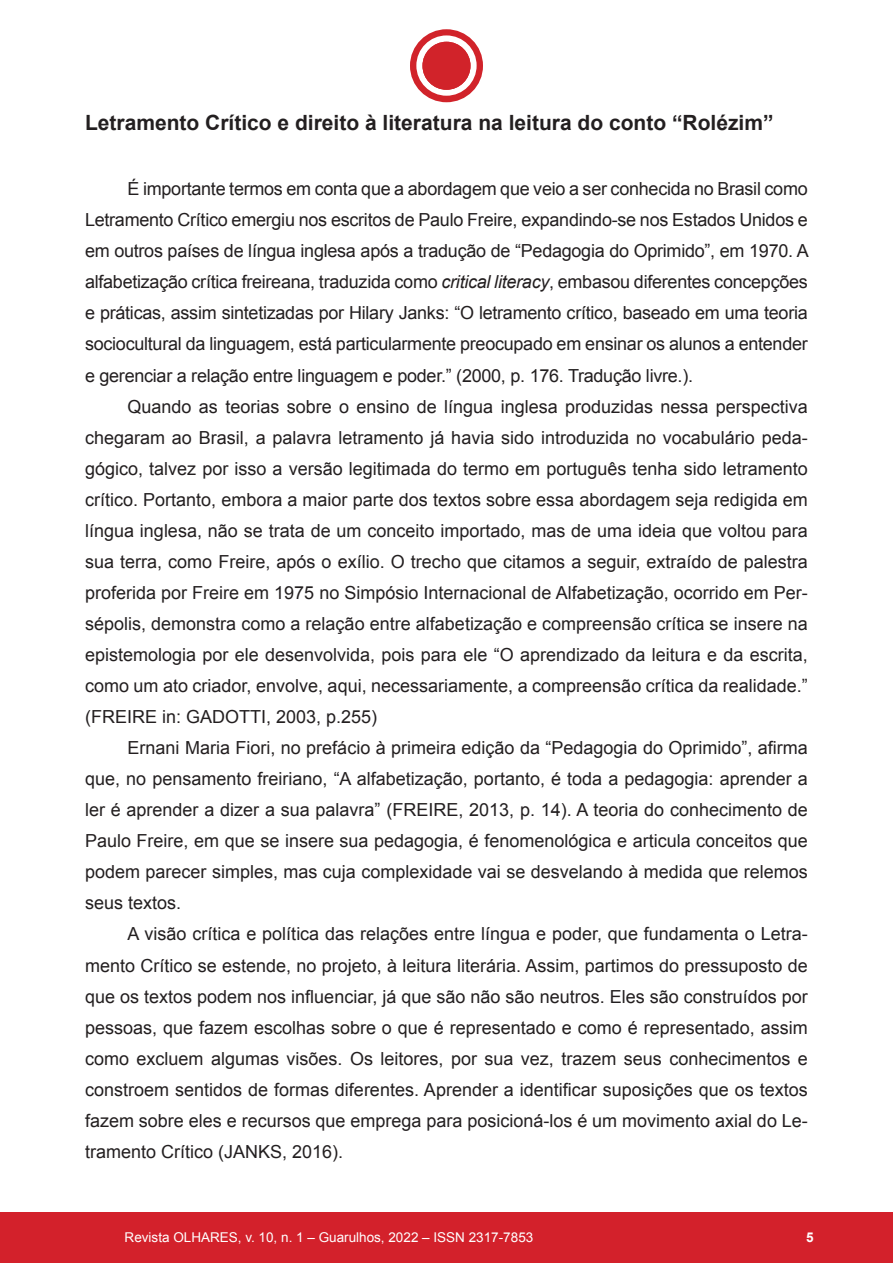
<style>
.page{position:relative;width:893px;height:1263px;background:#fff}
.page>*{position:absolute;margin:0;border:0;box-sizing:border-box;transform-origin:0 0}
._02_Título{font:700 21px "Arial";color:#231f20}
._02_Texto{font:18px/31px "Arial";color:#231f20;text-align:justify}
.t1{font:13.5px "Arial";color:#fff}
.t2{font:700 13.5px "Arial";color:#fff}
.s1{font-style:italic}
</style>
<div class="page">
<div style="left:0;top:1212px;width:893px;height:51px;background:#d3212b"></div>
<div style="left:410px;top:29px;width:73px;height:73px;background:#d1232a;border-radius:50%"></div>
<svg style="left:416px;top:35px;width:61px;height:61px"></svg>
<div style="left:422px;top:42px;width:48px;height:48px;background:#d1232a;border-radius:50%"></div>
<p class="_02_Título" style="left:85px;top:109px;width:690px">Letramento Crítico e direito à literatura na leitura do conto “Rolézim”</p>
<p class="_02_Texto" style="left:85px;top:174px;width:725px;text-indent:43px">É importante termos em conta que a abordagem que veio a ser conhecida no Brasil como Letramento Crítico emergiu nos escritos de Paulo Freire, expandindo-se nos Estados Unidos e em outros países de língua inglesa após a tradução de “Pedagogia do Oprimido”, em 1970. A alfabetização crítica freireana, traduzida como <span class="s1">critical literacy</span>, embasou diferentes concepções e práticas, assim sintetizadas por Hilary Janks: “O letramento crítico, baseado em uma teoria sociocultural da linguagem, está particularmente preocupado em ensinar os alunos a entender e gerenciar a relação entre linguagem e poder.” (2000, p. 176. Tradução livre.).</p>
<p class="_02_Texto" style="left:85px;top:391px;width:724px;text-indent:43px">Quando as teorias sobre o ensino de língua inglesa produzidas nessa perspectiva chegaram ao Brasil, a palavra letramento já havia sido introduzida no vocabulário peda&shy;gógico, talvez por isso a versão legitimada do termo em português tenha sido letramento crítico. Portanto, embora a maior parte dos textos sobre essa abordagem seja redigida em língua inglesa, não se trata de um conceito importado, mas de uma ideia que voltou para sua terra, como Freire, após o exílio. O trecho que citamos a seguir, extraído de palestra proferida por Freire em 1975 no Simpósio Internacional de Alfabetização, ocorrido em Per&shy;sépolis, demonstra como a relação entre alfabetização e compreensão crítica se insere na epistemologia por ele desenvolvida, pois para ele “O aprendizado da leitura e da escrita, como um ato criador, envolve, aqui, necessariamente, a compreensão crítica da realidade.” (FREIRE in: GADOTTI, 2003, p.255)</p>
<p class="_02_Texto" style="left:85px;top:732px;width:724px;text-indent:43px">Ernani Maria Fiori, no prefácio à primeira edição da “Pedagogia do Oprimido”, afirma que, no pensamento freiriano, “A alfabetização, portanto, é toda a pedagogia: aprender a ler é aprender a dizer a sua palavra” (FREIRE, 2013, p. 14). A teoria do conhecimento de Paulo Freire, em que se insere sua pedagogia, é fenomenológica e articula conceitos que podem parecer simples, mas cuja complexidade vai se desvelando à medida que relemos seus textos.</p>
<p class="_02_Texto" style="left:85px;top:919px;width:724px;text-indent:43px">A visão crítica e política das relações entre língua e poder, que fundamenta o Letra&shy;mento Crítico se estende, no projeto, à leitura literária. Assim, partimos do pressuposto de que os textos podem nos influenciar, já que são não são neutros. Eles são construídos por pessoas, que fazem escolhas sobre o que é representado e como é representado, assim como excluem algumas visões. Os leitores, por sua vez, trazem seus conhecimentos e constroem sentidos de formas diferentes. Aprender a identificar suposições que os textos fazem sobre eles e recursos que emprega para posicioná-los é um movimento axial do Le&shy;tramento Crítico (JANKS, 2016).</p>
<p class="t1" style="left:125px;top:1229px;width:410px">Revista OLHARES, v. 10, n. 1 – Guarulhos, 2022 – ISSN 2317-7853</p>
<p class="t2" style="left:806px;top:1228px;width:9px">5</p>
</div>
